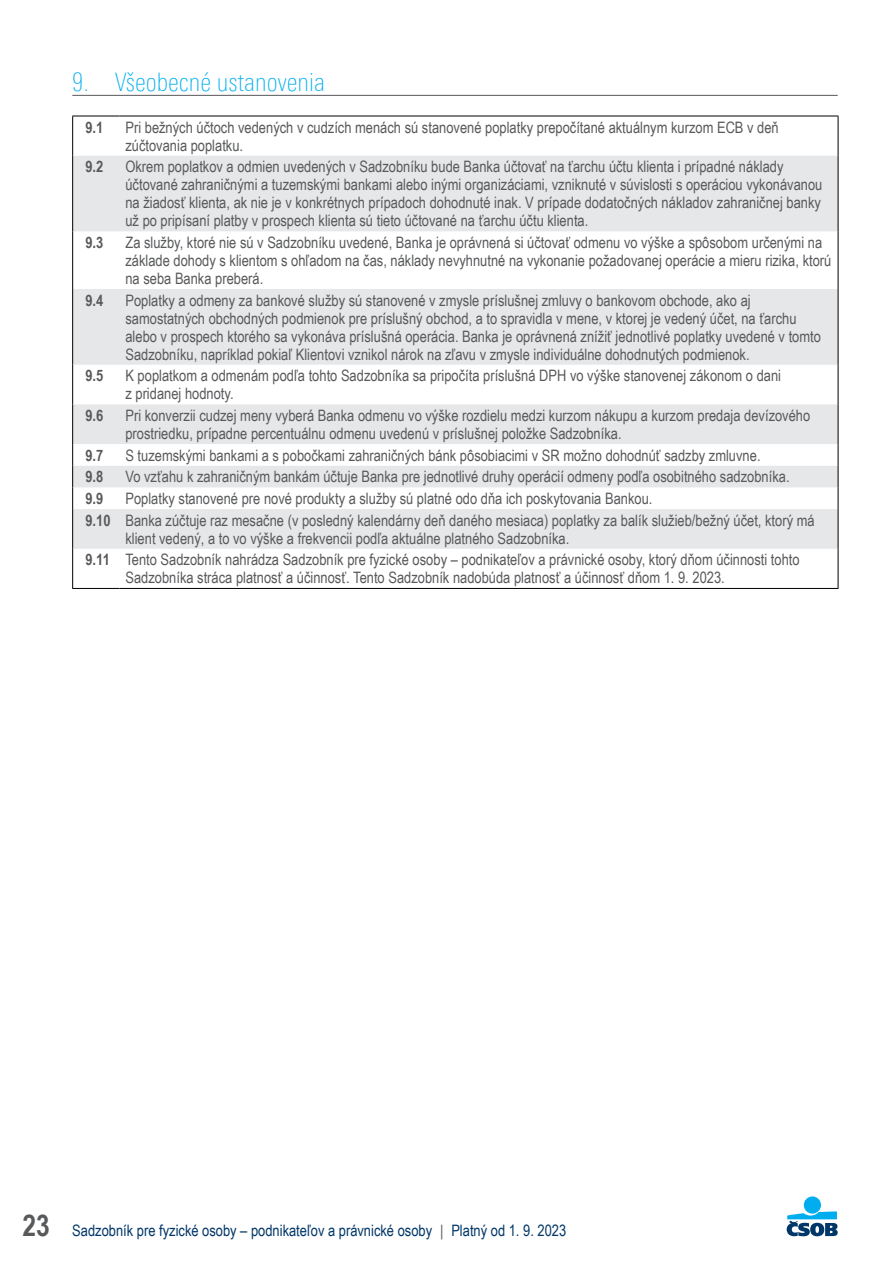
<style>
.page{position:relative;width:893px;height:1263px;background:#fff}
.page>*{position:absolute;margin:0;border:0;box-sizing:border-box;transform-origin:0 0}
.t1{font:100 25.5px "Linotype Univers 220 Cn";color:#00aeef}
.t2{font:15.75px/18px "Arial Narrow";color:#58595b}
.t3{font:15.75px "Arial Narrow";color:#003768}
.t4{font:700 15.75px "Arial Narrow";color:#58595b}
.s1{font-weight:700}
.s2{font-weight:700;font-size:30px;color:#58595b}
.s3{color:#58595b}
</style>
<div class="page">
<div style="left:804px;top:1196px;width:17px;height:17px;background:#00aeef;border-radius:50%"></div>
<svg style="left:787px;top:1211px;width:51px;height:25px"></svg>
<hr style="left:72px;top:95px;width:766px;height:1px;background:#58595b">
<svg style="left:73px;top:156px;width:765px;height:393px;fill:#e6e7e8"></svg>
<hr style="left:72px;top:116px;width:47px;height:1px;background:#000">
<hr style="left:72px;top:116px;width:1px;height:40px;background:#000">
<hr style="left:119px;top:116px;width:719px;height:1px;background:#000">
<hr style="left:838px;top:116px;width:1px;height:40px;background:#000">
<hr style="left:72px;top:156px;width:1px;height:75px;background:#000">
<hr style="left:838px;top:156px;width:1px;height:75px;background:#000">
<hr style="left:72px;top:231px;width:1px;height:58px;background:#000">
<hr style="left:838px;top:231px;width:1px;height:58px;background:#000">
<hr style="left:72px;top:289px;width:1px;height:76px;background:#000">
<hr style="left:838px;top:289px;width:1px;height:76px;background:#000">
<hr style="left:72px;top:365px;width:1px;height:39px;background:#000">
<hr style="left:838px;top:365px;width:1px;height:39px;background:#000">
<hr style="left:72px;top:404px;width:1px;height:40px;background:#000">
<hr style="left:838px;top:404px;width:1px;height:40px;background:#000">
<svg style="left:72px;top:444px;width:1px;height:65px"></svg>
<svg style="left:838px;top:444px;width:1px;height:65px"></svg>
<hr style="left:72px;top:509px;width:1px;height:40px;background:#000">
<hr style="left:838px;top:509px;width:1px;height:40px;background:#000">
<hr style="left:72px;top:549px;width:1px;height:39px;background:#000">
<hr style="left:838px;top:549px;width:1px;height:39px;background:#000">
<hr style="left:72px;top:588px;width:47px;height:1px;background:#000">
<hr style="left:119px;top:588px;width:719px;height:1px;background:#000">
<h1 class="t1" style="left:72px;top:67px;width:254px">9. Všeobecné ustanovenia</h1>
<p class="t4" style="left:85px;top:115px;width:19px">9.1</p>
<p class="t2" style="left:125px;top:117px;width:655px">Pri bežných účtoch vedených v cudzích menách sú stanovené poplatky prepočítané aktuálnym kurzom ECB v deň zúčtovania poplatku.</p>
<p class="t4" style="left:85px;top:155px;width:19px">9.2</p>
<p class="t2" style="left:125px;top:157px;width:698px">Okrem poplatkov a odmien uvedených v Sadzobníku bude Banka účtovať na ťarchu účtu klienta i prípadné náklady účtované zahraničnými a tuzemskými bankami alebo inými organizáciami, vzniknuté v súvislosti s operáciou vykonávanou na žiadosť klienta, ak nie je v konkrétnych prípadoch dohodnuté inak. V prípade dodatočných nákladov zahraničnej banky už po pripísaní platby v prospech klienta sú tieto účtované na ťarchu účtu klienta.</p>
<p class="t4" style="left:85px;top:230px;width:19px">9.3</p>
<p class="t2" style="left:125px;top:233px;width:707px">Za služby, ktoré nie sú v Sadzobníku uvedené, Banka je oprávnená si účtovať odmenu vo výške a spôsobom určenými na základe dohody s klientom s ohľadom na čas, náklady nevyhnutné na vykonanie požadovanej operácie a mieru rizika, ktorú na seba Banka preberá.</p>
<p class="t4" style="left:85px;top:288px;width:19px">9.4</p>
<p class="t2" style="left:125px;top:290px;width:697px">Poplatky a odmeny za bankové služby sú stanovené v zmysle príslušnej zmluvy o bankovom obchode, ako aj samostatných obchodných podmienok pre príslušný obchod, a to spravidla v mene, v ktorej je vedený účet, na ťarchu alebo v prospech ktorého sa vykonáva príslušná operácia. Banka je oprávnená znížiť jednotlivé poplatky uvedené v tomto Sadzobníku, napríklad pokiaľ Klientovi vznikol nárok na zľavu v zmysle individuálne dohodnutých podmienok.</p>
<p class="t4" style="left:85px;top:364px;width:19px">9.5</p>
<p class="t2" style="left:125px;top:366px;width:657px">K poplatkom a odmenám podľa tohto Sadzobníka sa pripočíta príslušná DPH vo výške stanovenej zákonom o dani z pridanej hodnoty.</p>
<p class="t4" style="left:85px;top:403px;width:19px">9.6</p>
<p class="t2" style="left:125px;top:406px;width:686px">Pri konverzii cudzej meny vyberá Banka odmenu vo výške rozdielu medzi kurzom nákupu a kurzom predaja devízového prostriedku, prípadne percentuálnu odmenu uvedenú v príslušnej položke Sadzobníka.</p>
<p class="t4" style="left:85px;top:443px;width:19px">9.7</p>
<p class="t2" style="left:125px;top:445px;width:637px">S tuzemskými bankami a s pobočkami zahraničných bánk pôsobiacimi v SR možno dohodnúť sadzby zmluvne.</p>
<p class="t4" style="left:85px;top:465px;width:19px">9.8</p>
<p class="t2" style="left:125px;top:467px;width:666px">Vo vzťahu k zahraničným bankám účtuje Banka pre jednotlivé druhy operácií odmeny podľa osobitného sadzobníka.</p>
<p class="t4" style="left:85px;top:486px;width:19px">9.9</p>
<p class="t2" style="left:85px;top:487px;width:731px;line-height:21.6px;text-indent:40px">Poplatky stanovené pre nové produkty a služby sú platné odo dňa ich poskytovania Bankou.<br><span class="s1">9.10</span> Banka zúčtuje raz mesačne (v posledný kalendárny deň daného mesiaca) poplatky za balík služieb/bežný účet, ktorý má</p>
<p class="t2" style="left:85px;top:527px;width:716px;line-height:21.6px;text-indent:40px">klient vedený, a to vo výške a frekvencii podľa aktuálne platného Sadzobníka.<br><span class="s1">9.11</span> Tento Sadzobník nahrádza Sadzobník pre fyzické osoby – podnikateľov a právnické osoby, ktorý dňom účinnosti tohto</p>
<p class="t2" style="left:125px;top:568px;width:601px">Sadzobníka stráca platnosť a účinnosť. Tento Sadzobník nadobúda platnosť a účinnosť dňom 1. 9. 2023.</p>
<p class="t3" style="left:22px;top:1219px;width:545px"><span class="s2">23</span> Sadzobník pre fyzické osoby – podnikateľov a právnické osoby <span class="s3">|</span> Platný od 1. 9. 2023</p>
</div>
